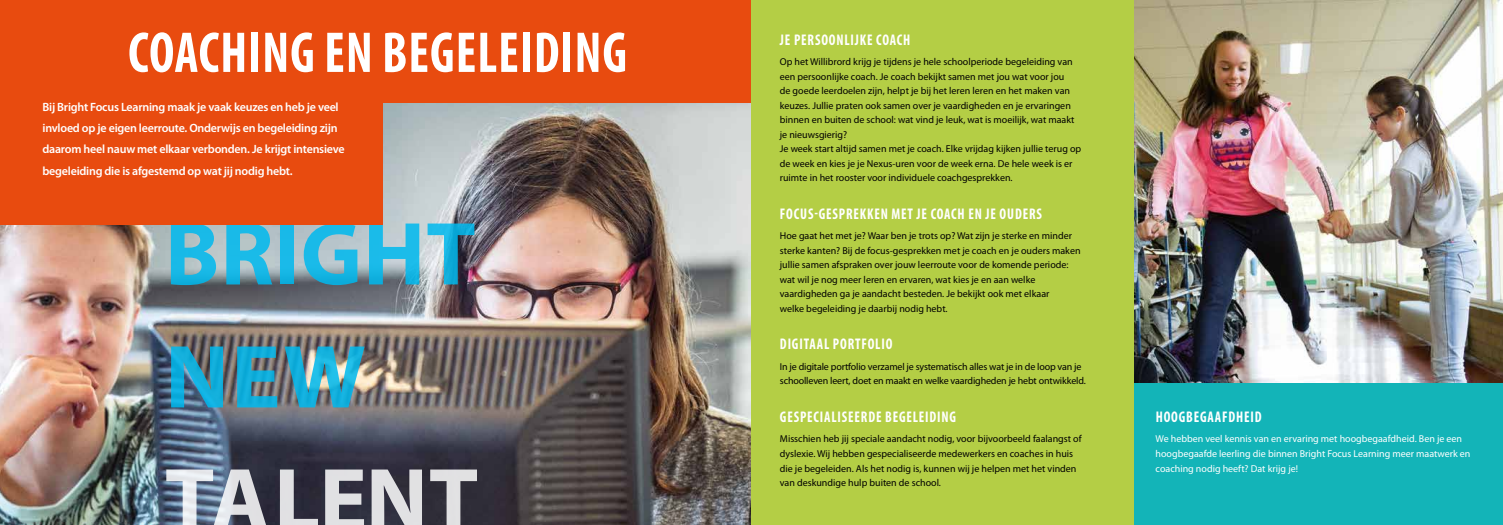
<style>
.page{position:relative;width:1503px;height:525px;background:#fff}
.page>*{position:absolute;margin:0;border:0;box-sizing:border-box;transform-origin:0 0}
.t1{font:700 90.3px/122.9px "Myriad Pro";letter-spacing:.01em;color:#00b9ee}
.t2{font:700 90.3px "Myriad Pro";letter-spacing:-.01em;color:#fff}
.t3{font:700 condensed 58px "Myriad Pro";letter-spacing:.02em;color:#fff;scale:.9 1}
.t4{font:700 condensed 15.5px "Myriad Pro";letter-spacing:.06em;color:#fff;scale:.9 1}
.t5{font:600 12px/21.3px "Myriad Pro";letter-spacing:-.02em;color:#fff}
.t6{font:10px/14.5px "Myriad Pro";color:#000}
.t7{font:10px/14.5px "Myriad Pro";color:#fff}
</style>
<div class="page">
<img style="left:0;top:102px;width:751px;height:422px">
<img style="left:1134px;top:0;width:368px;height:383px">
<div style="left:0;top:0;width:383px;height:224px;background:#e84b0f"></div>
<div style="left:369px;top:0;width:382px;height:102px;background:#e84b0f"></div>
<div style="left:1134px;top:383px;width:368px;height:141px;background:#13b4b8"></div>
<div style="left:751px;top:0;width:383px;height:524px;background:#b4ce45"></div>
<h2 class="t3" style="left:128px;top:16px;width:556px">COACHING EN BEGELEIDING</h2>
<p class="t5" style="left:43px;top:96px;width:304px">Bij Bright Focus Learning maak je vaak keuzes en heb je veel invloed op je eigen leerroute. Onderwijs en begeleiding zijn daarom heel nauw met elkaar verbonden. Je krijgt intensieve begeleiding die is afgestemd op wat jij nodig hebt.</p>
<h1 class="t1" style="left:165px;top:189px;width:312px">BRIGHT<br>NEW</h1>
<h1 class="t2" style="left:165px;top:441px;width:315px">TALENT</h1>
<h3 class="t4" style="left:780px;top:30px;width:146px">JE PERSOONLIJKE COACH</h3>
<p class="t6" style="left:780px;top:55px;width:303px">Op het Willibrord krijg je tijdens je hele schoolperiode begeleiding van een persoonlijke coach. Je coach bekijkt samen met jou wat voor jou<br>de goede leerdoelen zijn, helpt je bij het leren leren en het maken van keuzes. Jullie praten ook samen over je vaardigheden en je ervaringen binnen en buiten de school: wat vind je leuk, wat is moeilijk, wat maakt je nieuwsgierig?<br>Je week start altijd samen met je coach. Elke vrijdag kijken jullie terug op de week en kies je je Nexus-uren voor de week erna. De hele week is er ruimte in het rooster voor individuele coachgesprekken.</p>
<h3 class="t4" style="left:780px;top:204px;width:292px">FOCUS-GESPREKKEN MET JE COACH EN JE OUDERS</h3>
<p class="t6" style="left:780px;top:229px;width:302px">Hoe gaat het met je? Waar ben je trots op? Wat zijn je sterke en minder sterke kanten? Bij de focus-gesprekken met je coach en je ouders maken jullie samen afspraken over jouw leerroute voor de komende periode: wat wil je nog meer leren en ervaren, wat kies je en aan welke vaardigheden ga je aandacht besteden. Je bekijkt ook met elkaar<br>welke begeleiding je daarbij nodig hebt.</p>
<h3 class="t4" style="left:780px;top:334px;width:126px">DIGITAAL PORTFOLIO</h3>
<p class="t6" style="left:780px;top:359px;width:307px">In je digitale portfolio verzamel je systematisch alles wat je in de loop van je schoolleven leert, doet en maakt en welke vaardigheden je hebt ontwikkeld.</p>
<h3 class="t4" style="left:780px;top:407px;width:197px">GESPECIALISEERDE BEGELEIDING</h3>
<p class="t6" style="left:780px;top:432px;width:303px">Misschien heb jij speciale aandacht nodig, voor bijvoorbeeld faalangst of dyslexie. Wij hebben gespecialiseerde medewerkers en coaches in huis die je begeleiden. Als het nodig is, kunnen wij je helpen met het vinden van deskundige hulp buiten de school.</p>
<h3 class="t4" style="left:1155px;top:407px;width:119px">HOOGBEGAAFDHEID</h3>
<p class="t7" style="left:1155px;top:432px;width:316px">We hebben veel kennis van en ervaring met hoogbegaafdheid. Ben je een hoogbegaafde leerling die binnen Bright Focus Learning meer maatwerk en coaching nodig heeft? Dat krijg je!</p>
</div>
